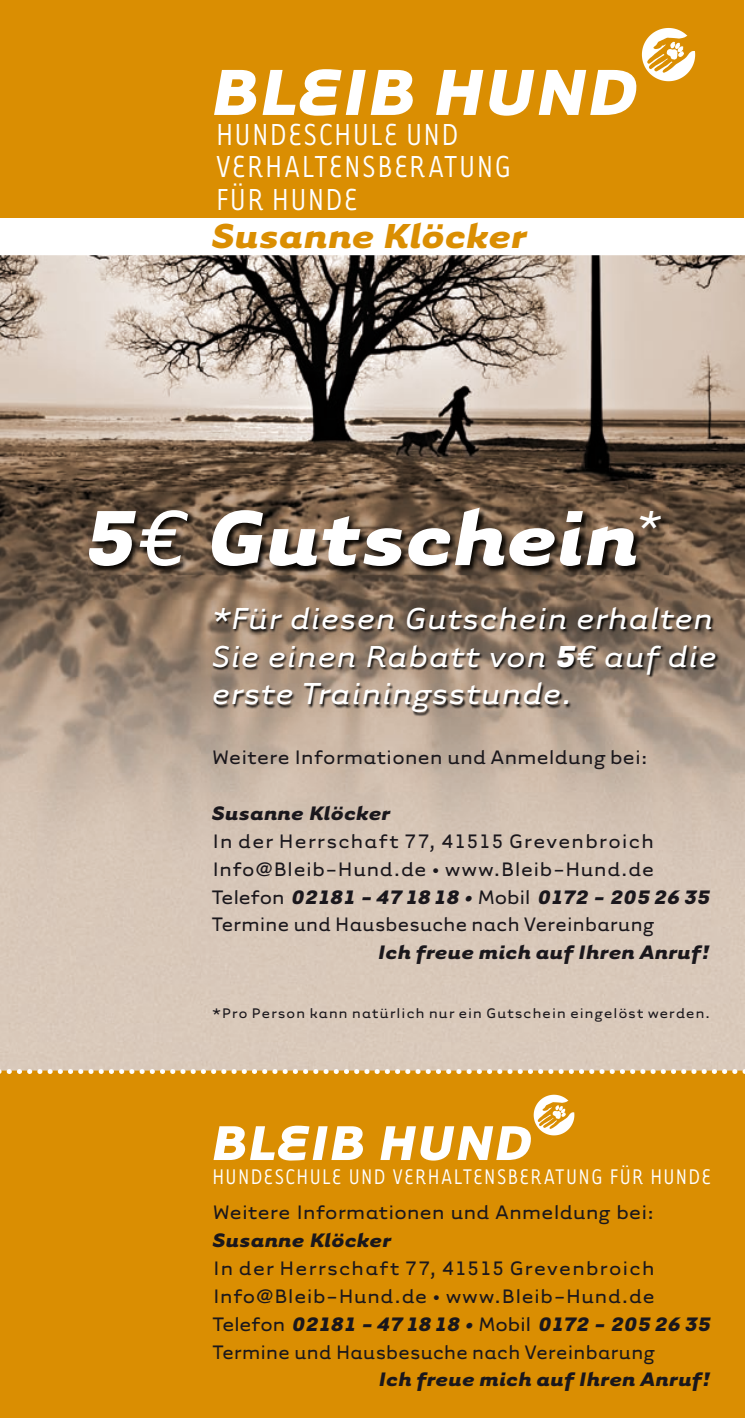
<style>
.page{position:relative;width:745px;height:1418px;background:#fff}
.page>*{position:absolute;margin:0;border:0;box-sizing:border-box;transform-origin:0 0}
.t1{font:italic 700 90px "Tarzana Wide";letter-spacing:.005em;color:#fff}
.t2{font:italic 700 75px "Tarzana Wide";letter-spacing:.005em;color:#fff}
.t3{font:italic 700 56.25px "Tarzana Wide";letter-spacing:.005em;color:#fff}
.t4{font:italic 700 40px "Tarzana Wide";letter-spacing:.005em;color:#da8e02}
.t5{font:italic 35px/37.5px "Tarzana Wide";letter-spacing:-.005em;color:#fff;text-align:justify}
.t6{font:35px/32.5px "Tarzana Narrow";letter-spacing:.025em;color:#fff}
.t7{font:24.5px "Tarzana Narrow";letter-spacing:.035em;color:#fff}
.t8{font:22.5px/28px "Tarzana Wide";letter-spacing:-.01em;color:#1a171c}
.t9{font:italic 700 22.5px "Tarzana Wide";letter-spacing:.01em;color:#1a171c}
.t10{font:16px "Tarzana Wide";letter-spacing:.035em;color:#1a171c}
.s1{font-weight:400}
.s2{font-weight:700}
.s3{font-weight:700;font-style:italic}
</style>
<div class="page">
<div style="left:0;top:1070px;width:744px;height:347px;background:#da8e02"></div>
<img style="left:0;top:255px;width:744px;height:814px">
<div style="left:0;top:0;width:743px;height:217px;background:#da8e02"></div>
<img style="left:88px;top:507px;width:580px;height:68px">
<img style="left:212px;top:607px;width:507px;height:109px">
<img style="left:641px;top:28px;width:54px;height:54px">
<img style="left:533px;top:1094px;width:41px;height:40px">
<svg style="left:0;top:1069px;width:745px;height:5px"></svg>
<h2 class="t2" style="left:212px;top:43px;width:427px">BLEIB HUND</h2>
<h3 class="t6" style="left:215px;top:117px;width:296px">HUNDESCHULE UND<br>VERHALTENSBERATUNG<br>FÜR HUNDE</h3>
<h3 class="t4" style="left:212px;top:209px;width:316px">Susanne Klöcker</h3>
<h1 class="t1" style="left:84px;top:478px;width:579px">5<span class="s1">¤</span> Gutschein<sup>*</sup></h1>
<h3 class="t5" style="left:212px;top:598px;width:506px">*Für diesen Gutschein erhalten Sie einen Rabatt von <span class="s2">5</span>¤ auf die erste Trainingsstunde.</h3>
<p class="t8" style="left:212px;top:742px;width:437px">Weitere Informationen und Anmeldung bei:</p>
<p class="t9" style="left:212px;top:798px;width:180px">Susanne Klöcker</p>
<p class="t8" style="left:212px;top:825px;width:500px">In der Herrschaft 77, 41515 Grevenbroich Info@Bleib-Hund.de • www.Bleib-Hund.de Telefon <span class="s3">02181 - 471818 •</span> Mobil <span class="s3">0172 - 205 26 35<br></span>Termine und Hausbesuche nach Vereinbarung</p>
<p class="t9" style="left:378px;top:937px;width:334px">Ich freue mich auf Ihren Anruf!</p>
<p class="t10" style="left:212px;top:1003px;width:500px">*Pro Person kann natürlich nur ein Gutschein eingelöst werden.</p>
<h3 class="t3" style="left:212px;top:1105px;width:321px">BLEIB HUND</h3>
<p class="t7" style="left:212px;top:1162px;width:500px">HUNDESCHULE UND VERHALTENSBERATUNG FÜR HUNDE</p>
<p class="t8" style="left:213px;top:1196px;width:443px">Weitere Informationen und Anmeldung bei:</p>
<p class="t9" style="left:213px;top:1225px;width:180px">Susanne Klöcker</p>
<p class="t8" style="left:213px;top:1252px;width:500px">In der Herrschaft 77, 41515 Grevenbroich Info@Bleib-Hund.de • www.Bleib-Hund.de Telefon <span class="s3">02181 - 471818 •</span> Mobil <span class="s3">0172 - 205 26 35<br></span>Termine und Hausbesuche nach Vereinbarung</p>
<p class="t9" style="left:378px;top:1364px;width:334px">Ich freue mich auf Ihren Anruf!</p>
</div>
